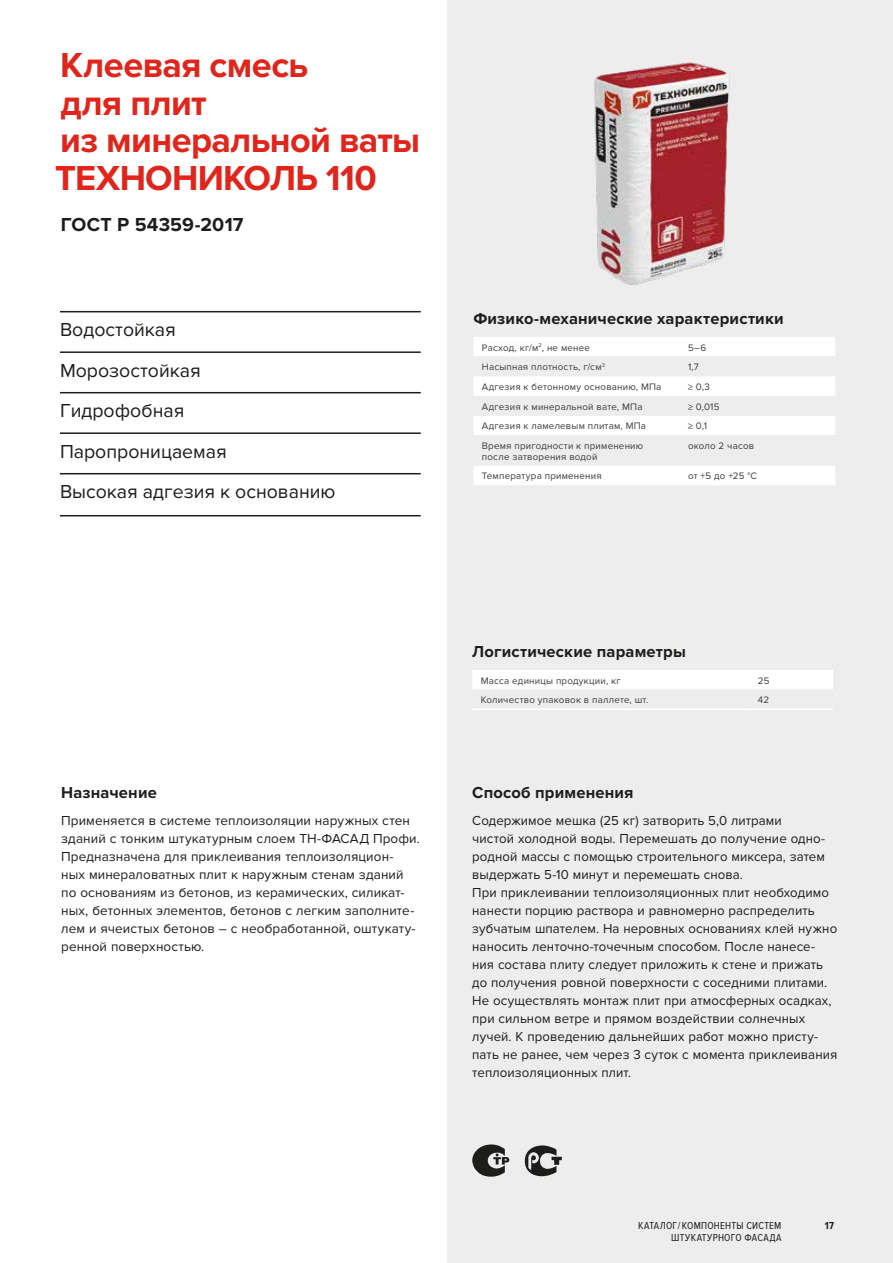
<style>
.page{position:relative;width:893px;height:1263px;background:#fff}
.page>*{position:absolute;margin:0;border:0;box-sizing:border-box;transform-origin:0 0}
.t1{font:700 36px/37.5px "Proxima Nova";letter-spacing:-.015em;color:#e1251b}
.t2{font:19.5px/40.5px "Proxima Nova";color:#1d1d1b}
.t3{font:700 19.5px "Proxima Nova";letter-spacing:.01em;color:#1d1d1b}
.t4{font:700 16.5px "Proxima Nova";letter-spacing:.01em;color:#1d1d1b}
.t5{font:13.5px/18px "Proxima Nova";letter-spacing:.005em;color:#1d1d1b}
.t6{font:10.5px/12px "Proxima Nova Cond";letter-spacing:.025em;color:#1d1d1b;text-align:right}
.t7{font:700 10.5px "Proxima Nova Cond";color:#1d1d1b}
.t8{font:9.75px/10.5px "Proxima Nova";letter-spacing:.02em;color:#3c3c3b}
</style>
<div class="page">
<div style="left:448px;top:0;width:445px;height:1263px;background:#ededed"></div>
<hr style="left:60px;top:311px;width:361px;height:1px;background:#1d1d1b">
<hr style="left:60px;top:351px;width:361px;height:2px;background:#1d1d1b">
<hr style="left:60px;top:392px;width:361px;height:1px;background:#1d1d1b">
<hr style="left:60px;top:432px;width:361px;height:2px;background:#1d1d1b">
<hr style="left:60px;top:473px;width:361px;height:1px;background:#1d1d1b">
<hr style="left:60px;top:515px;width:361px;height:1px;background:#1d1d1b">
<div style="left:474px;top:337px;width:361px;height:148px;background:#fff"></div>
<svg style="left:474px;top:356px;width:361px;height:109px"></svg>
<img style="left:594px;top:62px;width:136px;height:223px">
<div style="left:472px;top:670px;width:361px;height:19px;background:#fff"></div>
<hr style="left:472px;top:708px;width:277px;height:2px;background:#fff">
<hr style="left:749px;top:708px;width:84px;height:2px;background:#fff">
<svg style="left:472px;top:1144px;width:37px;height:33px"></svg>
<svg style="left:525px;top:1145px;width:37px;height:31px"></svg>
<h1 class="t1" style="left:55px;top:48px;width:367px">Клеевая смесь<br>для плит<br>из минеральной ваты<br>ТЕХНОНИКОЛЬ 110</h1>
<h2 class="t3" style="left:61px;top:213px;width:184px">ГОСТ Р 54359-2017</h2>
<h2 class="t2" style="left:60px;top:310px;width:277px">Водостойкая<br>Морозостойкая<br>Гидрофобная<br>Паропроницаемая<br>Высокая адгезия к основанию</h2>
<p class="t4" style="left:473px;top:309px;width:312px">Физико-механические характеристики</p>
<p class="t8" style="left:482px;top:342px;width:110px">Расход, кг/м<sup>2</sup>, не менее</p>
<p class="t8" style="left:688px;top:342px;width:20px">5–6</p>
<p class="t8" style="left:482px;top:362px;width:125px">Насыпная плотность, г/см<sup>3</sup></p>
<p class="t8" style="left:688px;top:362px;width:12px">1,7</p>
<p class="t8" style="left:482px;top:382px;width:181px">Адгезия к бетонному основанию, МПа</p>
<p class="t8" style="left:688px;top:382px;width:23px">≥ 0,3</p>
<p class="t8" style="left:482px;top:401px;width:162px">Адгезия к минеральной вате, МПа</p>
<p class="t8" style="left:688px;top:401px;width:33px">≥ 0,015</p>
<p class="t8" style="left:482px;top:421px;width:166px">Адгезия к ламелевым плитам, МПа</p>
<p class="t8" style="left:688px;top:421px;width:21px">≥ 0,1</p>
<p class="t8" style="left:482px;top:441px;width:163px">Время пригодности к применению после затворения водой</p>
<p class="t8" style="left:688px;top:441px;width:68px">около 2 часов</p>
<p class="t8" style="left:482px;top:471px;width:121px">Температура применения</p>
<p class="t8" style="left:688px;top:471px;width:70px">от +5 до +25 °С</p>
<p class="t4" style="left:61px;top:783px;width:97px">Назначение</p>
<p class="t5" style="left:61px;top:812px;width:360px">Применяется в системе теплоизоляции наружных стен зданий с тонким штукатурным слоем ТН-ФАСАД Профи.<br>Предназначена для приклеивания теплоизоляцион&shy;ных минераловатных плит к наружным стенам зданий по основаниям из бетонов, из керамических, силикат&shy;ных, бетонных элементов, бетонов с легким заполните&shy;лем и ячеистых бетонов – с необработанной, оштукату&shy;ренной поверхностью.</p>
<p class="t4" style="left:472px;top:642px;width:215px">Логистические параметры</p>
<p class="t8" style="left:481px;top:675px;width:141px">Масса единицы продукции, кг</p>
<p class="t8" style="left:758px;top:675px;width:13px">25</p>
<p class="t8" style="left:481px;top:695px;width:169px">Количество упаковок в паллете, шт.</p>
<p class="t8" style="left:758px;top:695px;width:13px">42</p>
<p class="t4" style="left:472px;top:783px;width:163px">Способ применения</p>
<p class="t5" style="left:472px;top:812px;width:367px">Содержимое мешка (25 кг) затворить 5,0 литрами<br>чистой холодной воды. Перемешать до получение одно&shy;родной массы с помощью строительного миксера, затем выдержать 5-10 минут и перемешать снова.<br>При приклеивании теплоизоляционных плит необходимо нанести порцию раствора и равномерно распределить зубчатым шпателем. На неровных основаниях клей нужно наносить ленточно-точечным способом. После нанесе&shy;ния состава плиту следует приложить к стене и прижать до получения ровной поверхности с соседними плитами.<br>Не осуществлять монтаж плит при атмосферных осадках, при сильном ветре и прямом воздействии солнечных лучей. К проведению дальнейших работ можно присту&shy;пать не ранее, чем через 3 суток с момента приклеивания теплоизоляционных плит.</p>
<p class="t6" style="left:638px;top:1220px;width:145px">КАТАЛОГ / КОМПОНЕНТЫ СИСТЕМ<br>ШТУКАТУРНОГО ФАСАДА</p>
<p class="t7" style="left:825px;top:1219px;width:11px">17</p>
</div>
